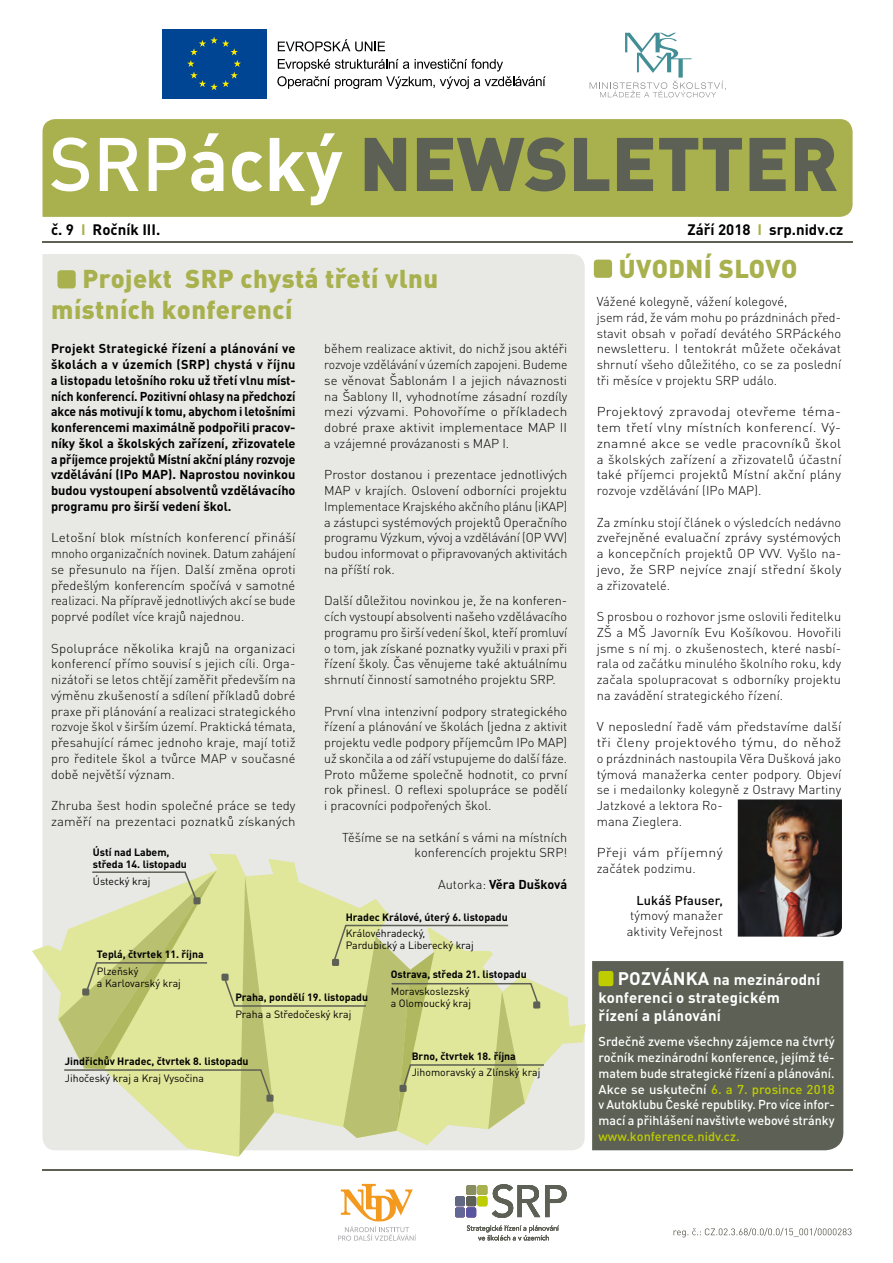
<style>
.page{position:relative;width:893px;height:1263px;background:#fff}
.page>*{position:absolute;margin:0;border:0;box-sizing:border-box;transform-origin:0 0}
.t1{font:900 25.5px/30.6px "DIN Pro";letter-spacing:.02em;color:#a8b14d}
.t2{font:700 15px/18px "DIN Pro";letter-spacing:.01em;color:#fff}
.t3{font:700 15px "DIN Pro";color:#000}
.t4{font:300 12.75px/15.8px "DIN Pro";letter-spacing:.005em;color:#000;text-align:justify}
.t5{font:700 12.75px/15.8px "DIN Pro";color:#000;text-align:justify}
.t6{font:300 12.75px/15.8px "DIN Pro";letter-spacing:.005em;color:#000;text-align:justify;scale:1.04 1}
.t7{font:300 12.75px/15.8px "DIN Pro";letter-spacing:.005em;color:#000;text-align:justify;scale:1.1 1}
.t8{font:300 12.75px/15.8px "DIN Pro";letter-spacing:.005em;color:#000;text-align:justify;scale:1.06 1}
.t9{font:500 12.75px/15.8px "DIN Pro";color:#fff;text-align:justify}
.t10{font:500 12.75px "DIN Pro";color:#bdcd00}
.t11{font:500 12.75px "DIN Pro";letter-spacing:.01em;color:#000}
.t12{font:700 10.5px/12px "DIN Pro";color:#000}
.t13{font:10.5px/12px "DIN Pro";color:#000}
.s1{color:#a8b14d}
.s2{font-weight:300}
.s3{font-size:18px}
.s4{color:#bdcd00}
</style>
<div class="page">
<div style="left:43px;top:254px;width:542px;height:600px;background:#e8e9e5"></div>
<div style="left:57px;top:270px;width:19px;height:18px;background:#a8b14d;border-radius:3px"></div>
<hr style="left:43px;top:1169px;width:810px;height:1px;background:#5d6054">
<svg style="left:673px;top:1228px;width:178px;height:9px"></svg>
<svg style="left:278px;top:39px;width:107px;height:12px"></svg>
<svg style="left:277px;top:59px;width:269px;height:30px"></svg>
<div style="left:162px;top:29px;width:104px;height:70px;background:#004494"></div>
<svg style="left:187px;top:37px;width:54px;height:53px"></svg>
<svg style="left:590px;top:33px;width:136px;height:64px"></svg>
<div style="left:466px;top:1185px;width:10px;height:10px;background:#888e61;border-radius:2px"></div>
<div style="left:466px;top:1196px;width:10px;height:10px;background:#5d6054;border-radius:2px"></div>
<div style="left:477px;top:1185px;width:10px;height:10px;background:#a8b14d;border-radius:2px"></div>
<div style="left:477px;top:1196px;width:10px;height:10px;background:#bdcd00;border-radius:2px"></div>
<div style="left:466px;top:1207px;width:10px;height:10px;background:#58569e;border-radius:2px"></div>
<div style="left:455px;top:1196px;width:10px;height:10px;background:#616883;border-radius:2px"></div>
<div style="left:455px;top:1207px;width:10px;height:10px;background:#636796;border-radius:2px"></div>
<svg style="left:492px;top:1184px;width:75px;height:34px"></svg>
<svg style="left:467px;top:1225px;width:92px;height:15px"></svg>
<svg style="left:338px;top:1184px;width:78px;height:57px"></svg>
<hr style="left:43px;top:241px;width:810px;height:1px;background:#5d6054">
<div style="left:43px;top:119px;width:810px;height:98px;background:#a8b14d"></div>
<svg style="left:365px;top:137px;width:472px;height:54px;background:#7e8350"></svg>
<svg style="left:51px;top:133px;width:291px;height:72px"></svg>
<img style="left:738px;top:799px;width:104px;height:137px">
<div style="left:592px;top:961px;width:251px;height:189px;background:#5d6054"></div>
<div style="left:598px;top:971px;width:15px;height:15px;background:#bdcd00;border-radius:2px"></div>
<div style="left:594px;top:260px;width:18px;height:18px;background:#a8b14d;border-radius:3px"></div>
<svg style="left:32px;top:854px;width:554px;height:303px;fill:#e8e9e5"></svg>
<svg style="left:59px;top:870px;width:486px;height:286px;background:#d9dea7"></svg>
<p class="t3" style="left:51px;top:219px;width:111px">č. 9 <span class="s1">I</span> Ročník III.</p>
<p class="t3" style="left:687px;top:219px;width:157px">Září 2018 <span class="s1">I</span> srp.nidv.cz</p>
<h1 class="t1" style="left:51px;top:263px;width:388px;text-indent:31px">Projekt SRP chystá třetí vlnu místních konferencí</h1>
<p class="t4" style="left:324px;top:340px;width:245px">během realizace aktivit, do nichž jsou aktéři rozvoje vzdělávání v územích zapojeni. Budeme se věnovat Šablonám I a jejich návaznosti na Šablony II, vyhodnotíme zásadní rozdíly mezi výzvami. Pohovoříme o příkladech dobré praxe aktivit implementace MAP II a vzájemné provázanosti s MAP I.</p>
<p class="t4" style="left:324px;top:466px;width:245px">Prostor dostanou i prezentace jednotlivých MAP v krajích. Oslovení odborníci projektu Implementace Krajského akčního plánu (iKAP) a zástupci systémových projektů Operačního programu Výzkum, vývoj a vzdělávání (OP VVV) budou informovat o připravovaných aktivitách na příští rok.</p>
<p class="t4" style="left:324px;top:592px;width:245px">Další důležitou novinkou je, že na konferen&shy;cích vystoupí absolventi našeho vzdělávacího programu pro širší vedení škol, kteří promluví o tom, jak získané poznatky využili v praxi při řízení školy. Čas věnujeme také aktuálnímu shrnutí činností samotného projektu SRP.</p>
<p class="t4" style="left:324px;top:703px;width:245px">První vlna intenzivní podpory strategického řízení a plánování ve školách (jedna z aktivit projektu vedle podpory příjemcům IPo MAP) už skončila a od září vstupujeme do další fáze.<br>Proto můžeme společně hodnotit, co první rok přinesl. O reflexi spolupráce se podělí i pracovníci podpořených škol.</p>
<p class="t4" style="left:342px;top:829px;width:227px;text-align:right">Těšíme se na setkání s vámi na místních konferencích projektu SRP!</p>
<p class="t5" style="left:438px;top:876px;width:131px"><span class="s2">Autorka:</span> Věra Dušková</p>
<p class="t5" style="left:51px;top:340px;width:246px">Projekt Strategické řízení a plánování ve školách a v územích (SRP) chystá v říjnu a listopadu letošního roku už třetí vlnu míst&shy;ních konferencí. Pozitivní ohlasy na předchozí akce nás motivují k tomu, abychom i letošními konferencemi maximálně podpořili pracov&shy;níky škol a školských zařízení, zřizovatele a příjemce projektů Místní akční plány rozvoje vzdělávání (IPo MAP). Naprostou novinkou budou vystoupení absolventů vzdělávacího programu pro širší vedení škol.</p>
<p class="t8" style="left:51px;top:529px;width:232px">Letošní blok místních konferencí přináší mnoho organizačních novinek. Datum zahájení se přesunulo na říjen. Další změna oproti předešlým konferencím spočívá v samotné realizaci. Na přípravě jednotlivých akcí se bude poprvé podílet více krajů najednou.</p>
<p class="t6" style="left:51px;top:639px;width:237px">Spolupráce několika krajů na organizaci konferencí přímo souvisí s jejich cíli. Orga&shy;nizátoři se letos chtějí zaměřit především na výměnu zkušeností a sdílení příkladů dobré praxe při plánování a realizaci strategického rozvoje škol v širším území. Praktická témata, přesahující rámec jednoho kraje, mají totiž pro ředitele škol a tvůrce MAP v současné době největší význam.</p>
<p class="t4" style="left:51px;top:797px;width:246px">Zhruba šest hodin společné práce se tedy zaměří na prezentaci poznatků získaných</p>
<p class="t12" style="left:93px;top:846px;width:96px">Ústí nad Labem, středa 14. listopadu</p>
<p class="t13" style="left:93px;top:875px;width:59px">Ústecký kraj</p>
<p class="t12" style="left:97px;top:948px;width:108px">Teplá, čtvrtek 11. října</p>
<p class="t13" style="left:97px;top:964px;width:85px">Plzeňský<br>a Karlovarský kraj</p>
<p class="t12" style="left:346px;top:910px;width:164px">Hradec Králové, úterý 6. listopadu</p>
<p class="t13" style="left:346px;top:927px;width:130px">Královéhradecký,<br>Pardubický a Liberecký kraj</p>
<p class="t12" style="left:235px;top:991px;width:134px">Praha, pondělí 19. listopadu</p>
<p class="t13" style="left:235px;top:1007px;width:118px">Praha a Středočeský kraj</p>
<p class="t12" style="left:391px;top:968px;width:137px">Ostrava, středa 21. listopadu</p>
<p class="t13" style="left:391px;top:984px;width:82px">Moravskoslezský a Olomoucký kraj</p>
<p class="t12" style="left:65px;top:1055px;width:185px">Jindřichův Hradec, čtvrtek 8. listopadu</p>
<p class="t13" style="left:65px;top:1071px;width:141px">Jihočeský kraj a Kraj Vysočina</p>
<p class="t12" style="left:412px;top:1049px;width:106px">Brno, čtvrtek 18. října</p>
<p class="t13" style="left:412px;top:1066px;width:130px">Jihomoravský a Zlínský kraj</p>
<h1 class="t1" style="left:619px;top:252px;width:180px">ÚVODNÍ SLOVO</h1>
<p class="t4" style="left:597px;top:293px;width:246px;text-align:left">Vážené kolegyně, vážení kolegové,<br>jsem rád, že vám mohu po prázdninách před&shy;stavit obsah v pořadí devátého SRPáckého newsletteru. I tentokrát můžete očekávat shrnutí všeho důležitého, co se za poslední tři měsíce v projektu SRP událo.</p>
<p class="t7" style="left:597px;top:403px;width:224px">Projektový zpravodaj otevřeme téma&shy;tem třetí vlny místních konferencí. Vý&shy;znamné akce se vedle pracovníků škol a školských zařízení a zřizovatelů účastní také příjemci projektů Místní akční plány rozvoje vzdělávání (IPo MAP).</p>
<p class="t4" style="left:597px;top:514px;width:246px">Za zmínku stojí článek o výsledcích nedávno zveřejněné evaluační zprávy systémových a koncepčních projektů OP VVV. Vyšlo na&shy;jevo, že SRP nejvíce znají střední školy a zřizovatelé.</p>
<p class="t4" style="left:597px;top:608px;width:246px">S prosbou o rozhovor jsme oslovili ředitelku ZŠ a MŠ Javorník Evu Košíkovou. Hovořili jsme s ní mj. o zkušenostech, které nasbí&shy;rala od začátku minulého školního roku, kdy začala spolupracovat s odborníky projektu na zavádění strategického řízení.</p>
<p class="t4" style="left:597px;top:718px;width:246px;text-align:left">V neposlední řadě vám představíme další tři členy projektového týmu, do něhož o prázdninách nastoupila Věra Dušková jako týmová manažerka center podpory. Objeví se i medailonky kolegyně z Ostravy Martiny Jatzkové a lektora Ro-<br>mana Zieglera.</p>
<p class="t7" style="left:597px;top:844px;width:116px">Přeji vám příjemný začátek podzimu.</p>
<p class="t11" style="left:636px;top:891px;width:88px">Lukáš Pfauser,</p>
<p class="t4" style="left:627px;top:907px;width:98px">týmový manažer aktivity Veřejnost</p>
<p class="t2" style="left:598px;top:970px;width:223px;text-indent:19px"><span class="s3">POZVÁNKA</span> na mezinárodní konferenci o strategickém řízení a plánování</p>
<p class="t9" style="left:598px;top:1033px;width:238px">Srdečně zveme všechny zájemce na čtvrtý ročník mezinárodní konference, jejímž té&shy;matem bude strategické řízení a plánování.<br>Akce se uskuteční <span class="s4">6. a 7. prosince 2018 </span>v Autoklubu České republiky. Pro více infor&shy;mací a přihlášení navštivte webové stránky</p>
<p class="t10" style="left:598px;top:1127px;width:143px">www.konference.nidv.cz.</p>
</div>
